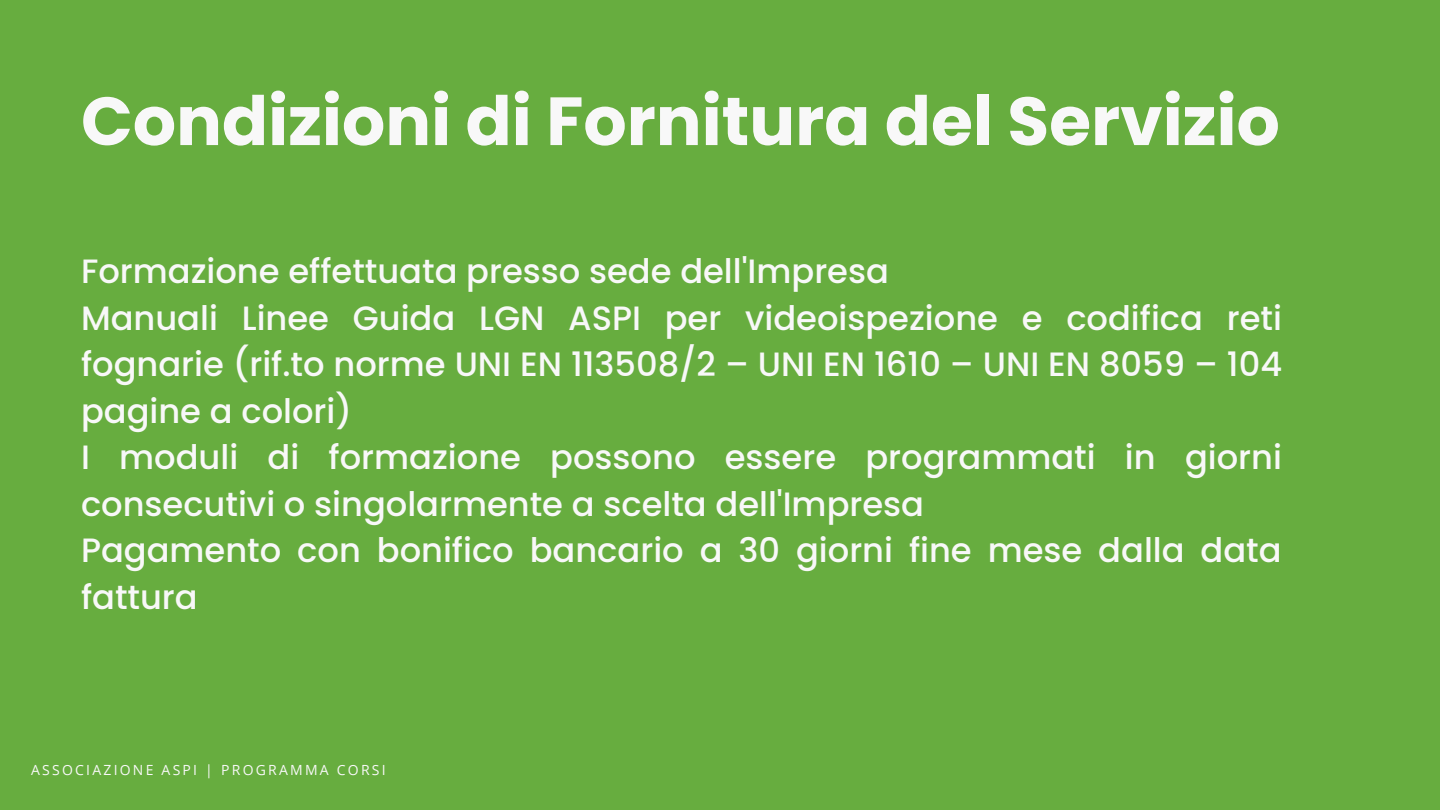
<style>
.page{position:relative;width:1440px;height:810px;background:#67ad3f}
.page>*{position:absolute;margin:0;border:0;box-sizing:border-box;transform-origin:0 0}
.t1{font:700 68px "Poppins";color:#f8f8f8}
.t2{font:500 33.7px/46.5px "Poppins";color:#f8f8f8}
.t3{font:14px "Open Sans";letter-spacing:.16em;color:#f8f8f8}
</style>
<div class="page">
<h1 class="t1" style="left:81px;top:74px;width:1200px">Condizioni di Fornitura del Servizio</h1>
<p class="t2" style="left:81px;top:248px;width:1203px">Formazione effettuata presso sede dell'Impresa<br>Manuali Linee Guida LGN ASPI per videoispezione e codifica reti fognarie (rif.to norme UNI EN 113508/2 – UNI EN 1610 – UNI EN 8059 – 104 pagine a colori)<br>I moduli di formazione possono essere programmati in giorni consecutivi o singolarmente a scelta dell'Impresa<br>Pagamento con bonifico bancario a 30 giorni fine mese dalla data fattura</p>
<p class="t3" style="left:31px;top:760px;width:356px">ASSOCIAZIONE ASPI | PROGRAMMA CORSI</p>
</div>
